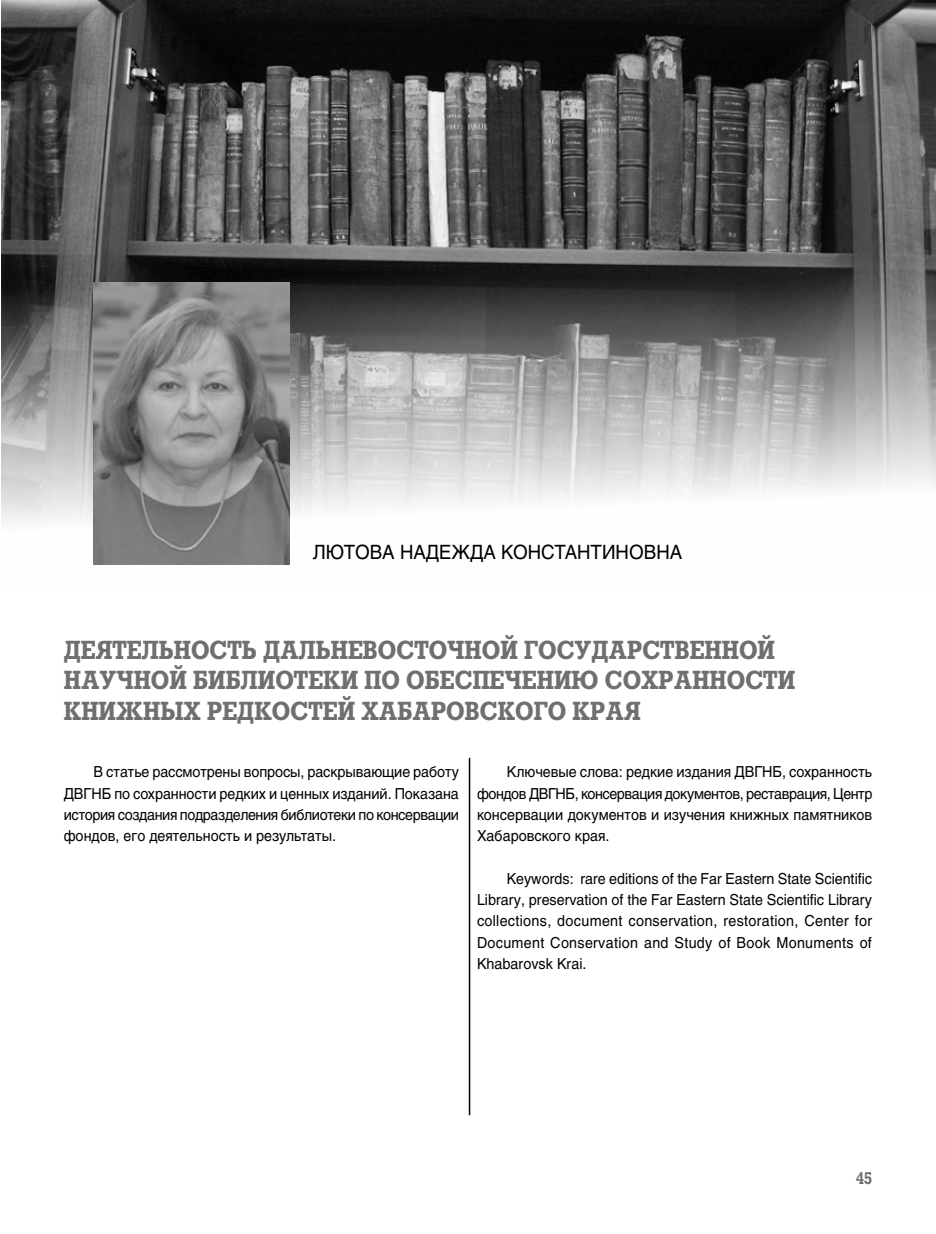
<style>
.page{position:relative;width:936px;height:1234px;background:#fff}
.page>*{position:absolute;margin:0;border:0;box-sizing:border-box;transform-origin:0 0}
.t1{font:700 25.5px/30.6px "Rodeo C";color:#706f6f;scale:.9 1}
.t2{font:19.5px "Helios C";color:#000;scale:.95 1}
.t3{font:700 16.5px "Rodeo C";color:#706f6f;scale:.9 1}
.t4{font:15px/21.3px "Helios C";color:#000;text-align:justify;scale:.95 1}
</style>
<div class="page">
<img style="left:1px;top:0;width:934px;height:565px">
<img style="left:94px;top:282px;width:195px;height:282px">
<hr style="left:469px;top:757px;width:1px;height:357px;background:#000">
<h2 class="t2" style="left:313px;top:540px;width:390px">ЛЮТОВА НАДЕЖДА КОНСТАНТИНОВНА</h2>
<h1 class="t1" style="left:64px;top:634px;width:814px">ДЕЯТЕЛЬНОСТЬ ДАЛЬНЕВОСТОЧНОЙ ГОСУДАРСТВЕННОЙ<br>НАУЧНОЙ БИБЛИОТЕКИ ПО ОБЕСПЕЧЕНИЮ СОХРАННОСТИ<br>КНИЖНЫХ РЕДКОСТЕЙ ХАБАРОВСКОГО КРАЯ</h1>
<p class="t4" style="left:64px;top:761px;width:417px;text-indent:30px">В статье рассмотрены вопросы, раскрывающие работу ДВГНБ по сохранности редких и ценных изданий. Показана история создания подразделения библиотеки по консервации фондов, его деятельность и результаты.</p>
<p class="t4" style="left:477px;top:761px;width:417px;text-indent:30px">Ключевые слова: редкие издания ДВГНБ, сохранность фондов ДВГНБ, консервация документов, реставрация, Центр консервации документов и изучения книжных памятников Хабаровского края.</p>
<p class="t4" style="left:477px;top:867px;width:417px;text-indent:30px">Keywords: rare editions of the Far Eastern State Scientific Library, preservation of the Far Eastern State Scientific Library collections, document conservation, restoration, Center for Document Conservation and Study of Book Monuments of Khabarovsk Krai.</p>
<p class="t3" style="left:856px;top:1167px;width:19px">45</p>
</div>
